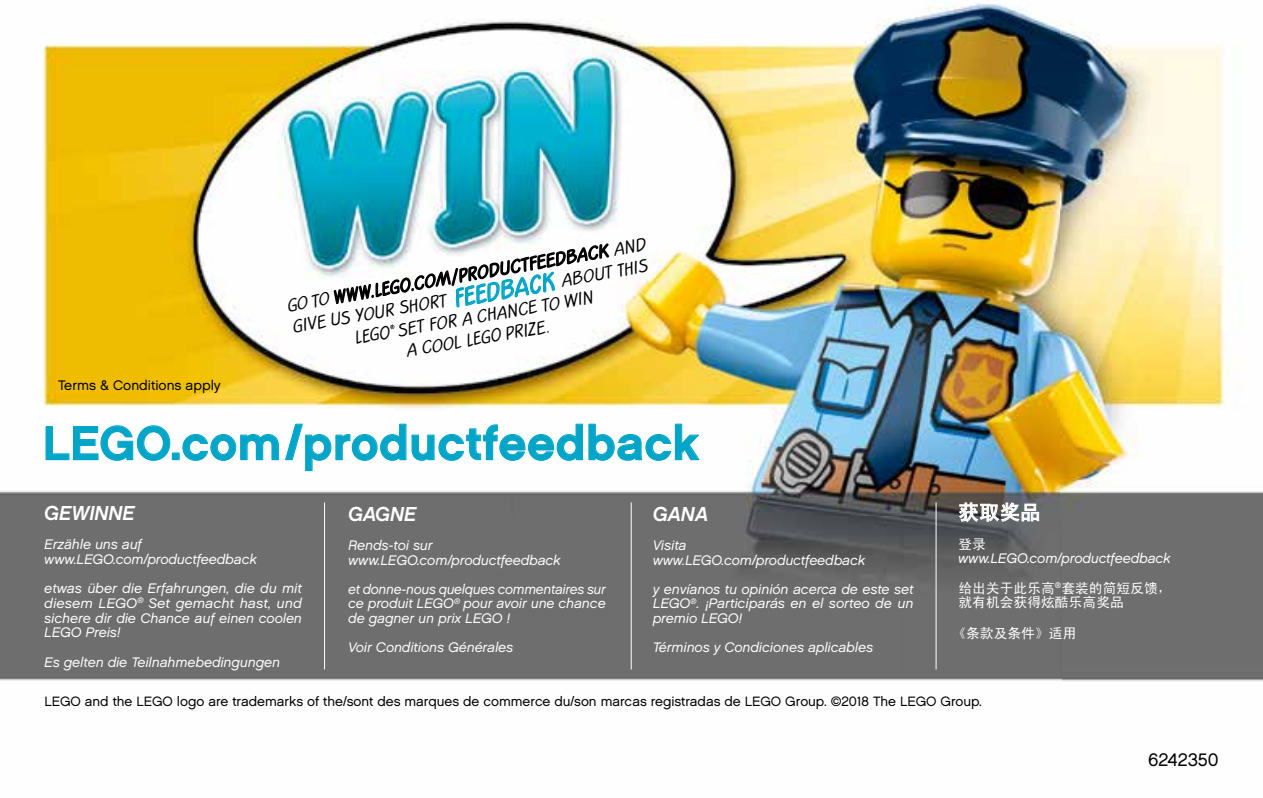
<style>
.page{position:relative;width:1263px;height:798px;background:#fff}
.page>*{position:absolute;margin:0;border:0;box-sizing:border-box;transform-origin:0 0}
.t1{font:700 47.7px "LEGO Chalet 60";letter-spacing:.015em;color:#00a5c8}
.t2{font:italic 23.62px "Ingo All Caps";color:#00a5c8;scale:.96 1}
.t3{font:italic 700 20.25px "LEGO Chalet 60";color:#fff}
.t4{font:20.25px "Sim Hei";color:#fff}
.t5{font:18px "LEGO Chalet 60";color:#000}
.t6{font:italic 17.32px/21.2px "Ingo All Caps";color:#000;scale:.96 1}
.t7{font:italic 13.72px/14.6px "LEGO Chalet 60";color:#fff}
.t8{font:13.72px/14.6px "Sim Hei";color:#fff}
.t9{font:13.72px "LEGO Chalet 60";color:#000}
.t10{font:13.5px "LEGO Chalet 60";color:#000}
</style>
<div class="page">
<img style="left:0;top:2px;width:1061px;height:514px">
<img style="left:1061px;top:24px;width:202px;height:657px">
<img style="left:0;top:516px;width:904px;height:165px">
<img style="left:904px;top:516px;width:158px;height:165px">
<hr style="left:324px;top:502px;width:1px;height:167px;background:#fff">
<hr style="left:631px;top:502px;width:1px;height:167px;background:#fff">
<hr style="left:936px;top:502px;width:1px;height:167px;background:#fff">
<svg style="left:333px;top:203px;width:277px;height:165px"></svg>
<svg style="left:45px;top:425px;width:125px;height:36px"></svg>
<div style="left:172px;top:452px;width:7px;height:8px;border:1px solid #00a5c8"></div>
<svg style="left:182px;top:433px;width:97px;height:28px"></svg>
<svg style="left:285px;top:423px;width:415px;height:48px"></svg>
<svg style="left:959px;top:502px;width:80px;height:20px"></svg>
<p class="t9" style="left:58px;top:377px;width:164px">Terms &amp; Conditions apply</p>
<p class="t6" style="left:286px;top:295px;width:380px;rotate:-10deg">Go to WWW.LEGO.com/productfeedback and give us your short</p>
<p class="t6" style="left:560px;top:269px;width:93px;rotate:-10deg">about This</p>
<p class="t6" style="left:353px;top:327px;width:254px;rotate:-10deg">LEGO set for a chance to win</p>
<h2 class="t2" style="left:452px;top:284px;width:107px;rotate:-10deg">FEEDBACK</h2>
<p class="t6" style="left:405px;top:340px;width:152px;rotate:-10deg">a cool LEGO prize.</p>
<h1 class="t1" style="left:43px;top:413px;width:658px">LEGO.com/productfeedback</h1>
<h3 class="t3" style="left:45px;top:500px;width:92px">GEWINNE</h3>
<p class="t7" style="left:45px;top:537px;width:214px">Erzähle uns auf www.LEGO.com/productfeedback</p>
<p class="t7" style="left:45px;top:581px;width:259px;text-align:justify">etwas über die Erfahrungen, die du mit diesem LEGO<sup>®</sup> Set gemacht hast, und sichere dir die Chance auf einen coolen LEGO Preis!</p>
<p class="t7" style="left:45px;top:654px;width:237px">Es gelten die Teilnahmebedingungen</p>
<h3 class="t3" style="left:348px;top:501px;width:70px">GAGNE</h3>
<p class="t7" style="left:348px;top:537px;width:214px">Rends-toi sur www.LEGO.com/productfeedback</p>
<p class="t7" style="left:348px;top:581px;width:259px;text-align:justify">et donne-nous quelques commentaires sur ce produit LEGO<sup>®</sup> pour avoir une chance de gagner un prix LEGO !</p>
<p class="t7" style="left:348px;top:640px;width:167px">Voir Conditions Générales</p>
<h3 class="t3" style="left:653px;top:501px;width:57px">GANA</h3>
<p class="t7" style="left:653px;top:537px;width:214px">Visita www.LEGO.com/productfeedback</p>
<p class="t7" style="left:653px;top:581px;width:262px;text-align:justify">y envíanos tu opinión acerca de este set LEGO<sup>®</sup>. ¡Participarás en el sorteo de un premio LEGO!</p>
<p class="t7" style="left:653px;top:640px;width:222px">Términos y Condiciones aplicables</p>
<h3 class="t4" style="left:958px;top:502px;width:84px">获取奖品</h3>
<p class="t8" style="left:958px;top:536px;width:29px">登录</p>
<p class="t7" style="left:958px;top:551px;width:214px">www.LEGO.com/productfeedback</p>
<p class="t8" style="left:958px;top:580px;width:215px">给出关于此乐高<sup>®</sup>套装的简短反馈，就有机会获得炫酷乐高奖品</p>
<p class="t8" style="left:952px;top:625px;width:126px">《条款及条件》适用</p>
<p class="t10" style="left:44px;top:692px;width:939px">LEGO and the LEGO logo are trademarks of the/sont des marques de commerce du/son marcas registradas de LEGO Group. ©2018 The LEGO Group.</p>
<h3 class="t5" style="left:1148px;top:748px;width:72px">6242350</h3>
</div>
